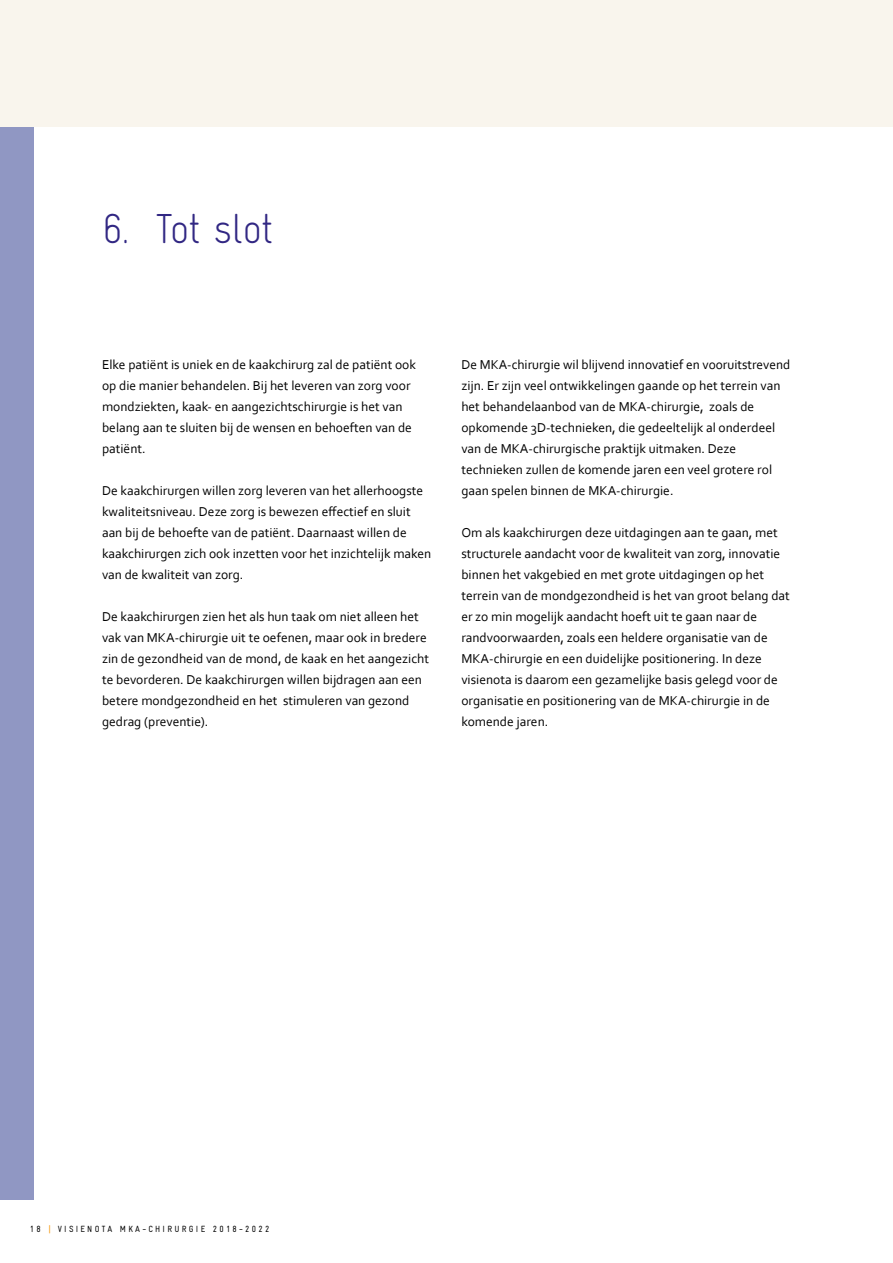
<style>
.page{position:relative;width:893px;height:1263px;background:#fff}
.page>*{position:absolute;margin:0;border:0;box-sizing:border-box;transform-origin:0 0}
.t1{font:300 condensed 42px "Gravur";letter-spacing:-.03em;color:#312783}
.t2{font:13.5px/21px "Corbel";color:#000}
.t3{font:9px "Gravur Condensed";letter-spacing:.25em;color:#000}
.s1{color:#f39200}
</style>
<div class="page">
<div style="left:0;top:0;width:893px;height:127px;background:#f9f5ed"></div>
<div style="left:0;top:127px;width:34px;height:1072px;background:#9097c3"></div>
<h1 class="t1" style="left:102px;top:205px;width:173px">6. Tot slot</h1>
<p class="t2" style="left:102px;top:354px;width:315px">Elke patiënt is uniek en de kaakchirurg zal de patiënt ook op die manier behandelen. Bij het leveren van zorg voor mondziekten, kaak- en aangezichtschirurgie is het van belang aan te sluiten bij de wensen en behoeften van de patiënt.</p>
<p class="t2" style="left:102px;top:480px;width:331px">De kaakchirurgen willen zorg leveren van het allerhoogste kwaliteitsniveau. Deze zorg is bewezen effectief en sluit aan bij de behoefte van de patiënt. Daarnaast willen de kaakchirurgen zich ook inzetten voor het inzichtelijk maken van de kwaliteit van zorg.</p>
<p class="t2" style="left:102px;top:606px;width:329px">De kaakchirurgen zien het als hun taak om niet alleen het vak van MKA-chirurgie uit te oefenen, maar ook in bredere zin de gezondheid van de mond, de kaak en het aangezicht te bevorderen. De kaakchirurgen willen bijdragen aan een betere mondgezondheid en het stimuleren van gezond gedrag (preventie).</p>
<p class="t2" style="left:461px;top:354px;width:330px">De MKA-chirurgie wil blijvend innovatief en vooruitstrevend zijn. Er zijn veel ontwikkelingen gaande op het terrein van het behandelaanbod van de MKA-chirurgie, zoals de opkomende 3D-technieken, die gedeeltelijk al onderdeel van de MKA-chirurgische praktijk uitmaken. Deze technieken zullen de komende jaren een veel grotere rol gaan spelen binnen de MKA-chirurgie.</p>
<p class="t2" style="left:461px;top:522px;width:330px">Om als kaakchirurgen deze uitdagingen aan te gaan, met structurele aandacht voor de kwaliteit van zorg, innovatie binnen het vakgebied en met grote uitdagingen op het terrein van de mondgezondheid is het van groot belang dat er zo min mogelijk aandacht hoeft uit te gaan naar de randvoorwaarden, zoals een heldere organisatie van de MKA-chirurgie en een duidelijke positionering. In deze visienota is daarom een gezamelijke basis gelegd voor de organisatie en positionering van de MKA-chirurgie in de komende jaren.</p>
<p class="t3" style="left:30px;top:1223px;width:241px">18 <span class="s1">|</span> VISIENOTA MKA-CHIRURGIE 2018-2022</p>
</div>
